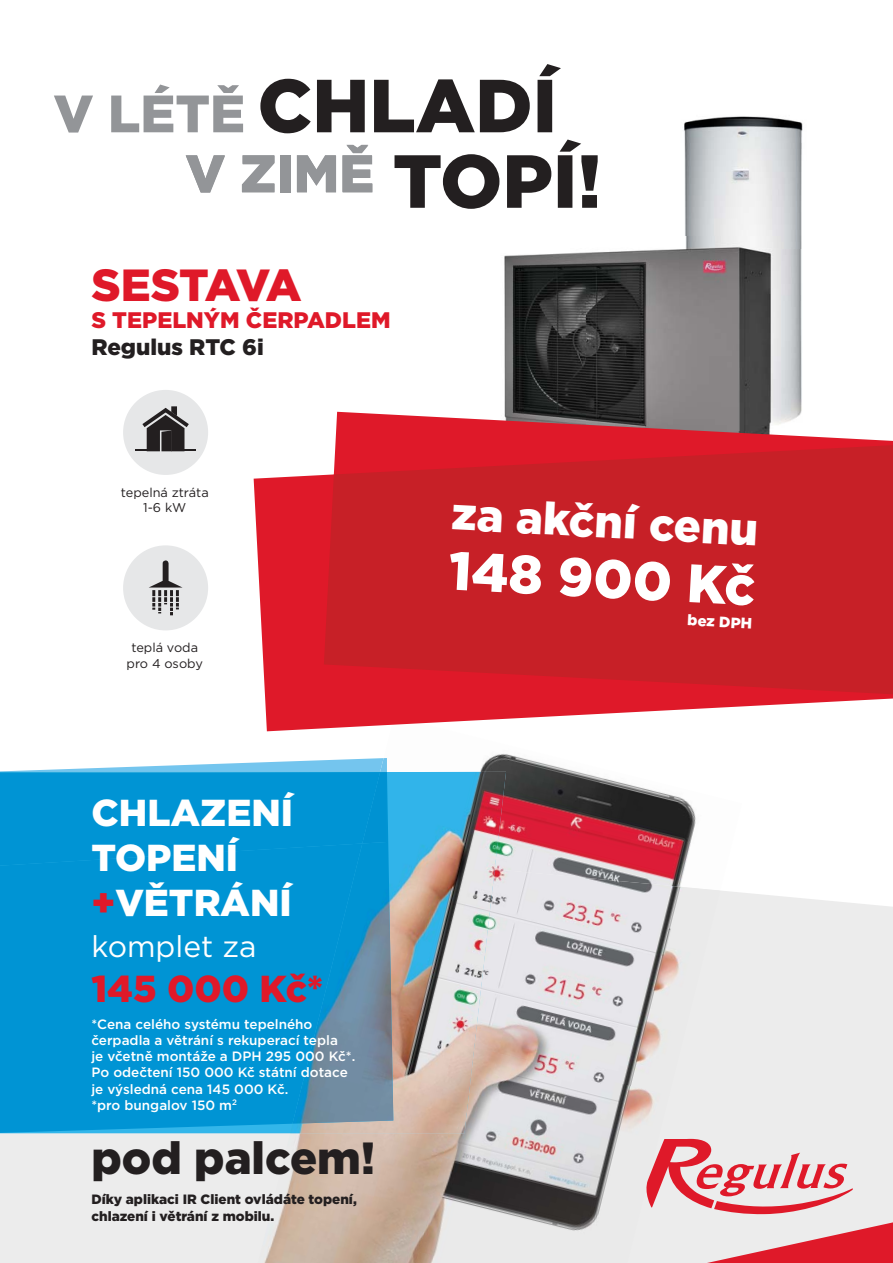
<style>
.page{position:relative;width:893px;height:1263px;background:#fff}
.page>*{position:absolute;margin:0;border:0;box-sizing:border-box;transform-origin:0 0}
.t1{font:900 75px/75.4px "Gotham";color:#231f20}
.t2{font:900 54px "Gotham";color:#fff}
.t3{font:900 52.5px "Gotham";color:#939598}
.t4{font:900 45px "Gotham";color:#fff}
.t5{font:900 45px "Gotham";color:#231f20}
.t6{font:900 45px "Gotham";letter-spacing:-.055em;color:#df1929}
.t7{font:900 37.5px/45px "Gotham";color:#fff}
.t8{font:900 37.5px "Gotham";color:#df1929}
.t9{font:30px "Gotham";color:#fff}
.t10{font:900 22.5px "Gotham";color:#df1929}
.t11{font:900 22.5px "Gotham";color:#231f20}
.t12{font:900 15px "Gotham";color:#fff}
.t13{font:500 13.5px/16.2px "Gotham";color:#fff}
.t14{font:900 13.5px/16.2px "Gotham";color:#231f20}
.t15{font:12.75px/15.3px "Gotham";color:#231f20;text-align:center}
.s1{font-size:52.5px;color:#939598}
.s2{color:#df1929}
</style>
<div class="page">
<div style="left:0;top:892px;width:893px;height:371px;background:#ececec"></div>
<img style="left:684px;top:116px;width:119px;height:134px">
<img style="left:781px;top:250px;width:21px;height:162px">
<img style="left:440px;top:753px;width:256px;height:87px">
<img style="left:506px;top:794px;width:174px;height:75px">
<img style="left:667px;top:840px;width:63px;height:63px">
<img style="left:506px;top:869px;width:214px;height:227px">
<img style="left:450px;top:1046px;width:220px;height:217px">
<img style="left:345px;top:1133px;width:105px;height:130px">
<img style="left:257px;top:1133px;width:88px;height:130px">
<img style="left:416px;top:1252px;width:49px;height:11px">
<img style="left:362px;top:772px;width:144px;height:361px">
<div style="left:0;top:866px;width:362px;height:267px;background:#0094d4"></div>
<img style="left:292px;top:772px;width:101px;height:352px">
<svg style="left:0;top:758px;width:388px;height:108px;background:#199ed8"></svg>
<div style="left:362px;top:772px;width:25px;height:71px;background:#0092d2"></div>
<img style="left:504px;top:249px;width:176px;height:163px">
<img style="left:680px;top:237px;width:101px;height:175px">
<svg style="left:643px;top:1139px;width:250px;height:124px;background:#e8b1b6"></svg>
<svg style="left:335px;top:412px;width:558px;height:29px;fill:#df1929"></svg>
<svg style="left:254px;top:441px;width:639px;height:290px;fill:#df1929"></svg>
<svg style="left:324px;top:443px;width:569px;height:253px;background:#ca1f27"></svg>
<div style="left:123px;top:390px;width:85px;height:85px;background:#e6e7e8;border-radius:50%"></div>
<hr style="left:173px;top:449px;width:23px;height:2px;background:#231f20">
<hr style="left:135px;top:449px;width:23px;height:2px;background:#231f20">
<svg style="left:142px;top:406px;width:47px;height:45px"></svg>
<div style="left:123px;top:545px;width:85px;height:85px;background:#e6e7e8;border-radius:50%"></div>
<svg style="left:149px;top:560px;width:34px;height:55px"></svg>
<h1 class="t1" style="left:393px;top:74px;width:210px;text-indent:-339px"><span class="s1">V LÉTĚ</span> CHLADÍ<br>TOPÍ!</h1>
<h3 class="t3" style="left:185px;top:153px;width:190px">V ZIMĚ</h3>
<h3 class="t6" style="left:91px;top:267px;width:212px">SESTAVA</h3>
<h3 class="t10" style="left:91px;top:311px;width:301px">S TEPELNÝM ČERPADLEM</h3>
<h3 class="t11" style="left:91px;top:338px;width:174px">Regulus RTC 6i</h3>
<p class="t15" style="left:121px;top:486px;width:89px">tepelná ztráta<br>1-6 kW</p>
<p class="t15" style="left:127px;top:641px;width:78px">teplá voda pro 4 osoby</p>
<h3 class="t7" style="left:91px;top:794px;width:203px">CHLAZENÍ<br>TOPENÍ <span class="s2">+</span>VĚTRÁNÍ</h3>
<h3 class="t9" style="left:91px;top:932px;width:166px">komplet za</h3>
<h3 class="t8" style="left:91px;top:974px;width:233px">145 000 Kč*</h3>
<p class="t13" style="left:91px;top:1017px;width:265px">*Cena celého systému tepelného čerpadla a větrání s rekuperací tepla<br>je včetně montáže a DPH 295 000 Kč*.<br>Po odečtení 150 000 Kč státní dotace je výsledná cena 145 000 Kč.<br>*pro bungalov 150 m<sup>2</sup></p>
<h3 class="t5" style="left:91px;top:1140px;width:286px">pod palcem!</h3>
<p class="t14" style="left:91px;top:1192px;width:267px">Díky aplikaci IR Client ovládáte topení, chlazení i větrání z mobilu.</p>
<h3 class="t4" style="left:453px;top:496px;width:308px;rotate:3deg">za akční cenu</h3>
<h2 class="t2" style="left:450px;top:549px;width:308px;rotate:3deg">148 900 Kč</h2>
<p class="t12" style="left:688px;top:614px;width:66px;rotate:3deg">bez DPH</p>
</div>
